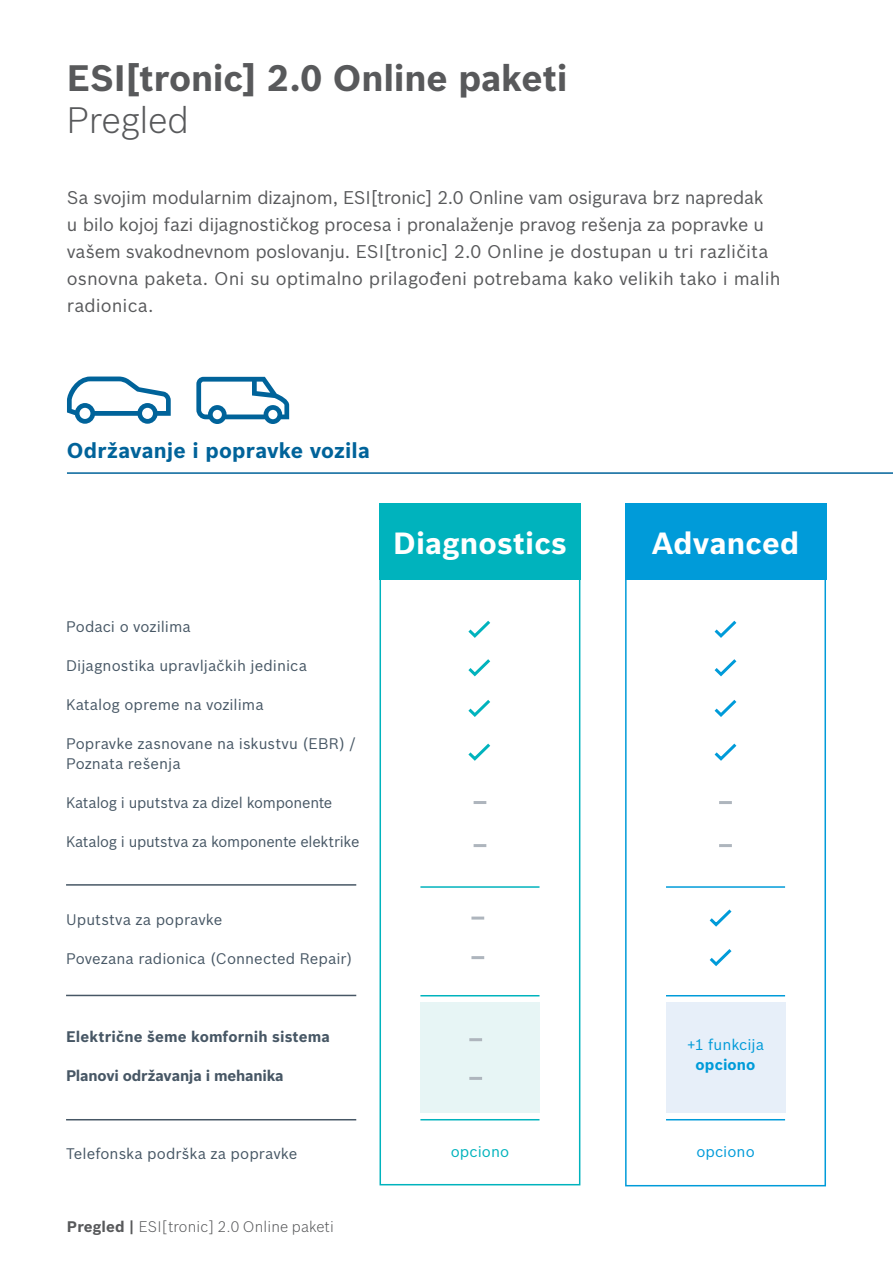
<style>
.page{position:relative;width:893px;height:1263px;background:#fff}
.page>*{position:absolute;margin:0;border:0;box-sizing:border-box;transform-origin:0 0}
.t1{font:700 36px "Bosch Sans";letter-spacing:-.005em;color:#58595b}
.t2{font:300 36px "Bosch Sans";letter-spacing:-.01em;color:#58595b}
.t3{font:700 30px "Bosch Sans";letter-spacing:.005em;color:#fff}
.t4{font:700 21px "Bosch Sans";letter-spacing:.01em;color:#00639a}
.t5{font:18px/27px "Bosch Sans";letter-spacing:-.01em;color:#58595b}
.t6{font:15px/19.5px "Bosch Sans";color:#475765}
.t7{font:700 15px "Bosch Sans";color:#475765}
.t8{font:300 15px "Bosch Sans";letter-spacing:.01em;color:#58595b}
.t9{font:15px "Bosch Sans";color:#009bd9}
.t10{font:15px "Bosch Sans";letter-spacing:.005em;color:#00b3bd}
.t11{font:700 15px "Bosch Sans";letter-spacing:.01em;color:#009bd9}
.s1{font-weight:700}
</style>
<div class="page">
<div style="left:625px;top:509px;width:201px;height:677px;background:#fff;border:2px solid #009bd9"></div>
<div style="left:379px;top:508px;width:201px;height:677px;background:#fff;border:2px solid #00b3bd"></div>
<div style="left:666px;top:1002px;width:119px;height:111px;background:#e7eff9"></div>
<div style="left:420px;top:1002px;width:119px;height:111px;background:#e7f5f5"></div>
<svg style="left:196px;top:377px;width:93px;height:47px"></svg>
<svg style="left:67px;top:376px;width:104px;height:48px"></svg>
<svg style="left:468px;top:620px;width:23px;height:18px"></svg>
<svg style="left:468px;top:659px;width:23px;height:18px"></svg>
<svg style="left:468px;top:700px;width:22px;height:17px"></svg>
<svg style="left:468px;top:743px;width:23px;height:18px"></svg>
<hr style="left:66px;top:1119px;width:290px;height:1px;background:#475765">
<hr style="left:420px;top:1119px;width:119px;height:1px;background:#00b3bd">
<hr style="left:666px;top:1119px;width:119px;height:1px;background:#009bd9">
<hr style="left:67px;top:472px;width:826px;height:2px;background:#00639a">
<svg style="left:714px;top:620px;width:23px;height:18px"></svg>
<svg style="left:714px;top:659px;width:23px;height:18px"></svg>
<svg style="left:714px;top:700px;width:23px;height:17px"></svg>
<svg style="left:714px;top:743px;width:23px;height:18px"></svg>
<hr style="left:66px;top:884px;width:290px;height:2px;background:#475765">
<hr style="left:420px;top:886px;width:119px;height:2px;background:#00b3bd">
<hr style="left:66px;top:995px;width:290px;height:1px;background:#475765">
<hr style="left:420px;top:995px;width:119px;height:1px;background:#00b3bd">
<hr style="left:666px;top:995px;width:119px;height:1px;background:#009bd9">
<hr style="left:666px;top:886px;width:119px;height:2px;background:#009bd9">
<div style="left:625px;top:503px;width:201px;height:77px;background:#009bd9"></div>
<svg style="left:709px;top:909px;width:23px;height:18px"></svg>
<svg style="left:471px;top:916px;width:13px;height:3px"></svg>
<svg style="left:709px;top:949px;width:23px;height:18px"></svg>
<svg style="left:471px;top:956px;width:13px;height:3px"></svg>
<svg style="left:469px;top:1038px;width:13px;height:3px"></svg>
<svg style="left:469px;top:1077px;width:13px;height:3px"></svg>
<svg style="left:474px;top:844px;width:12px;height:3px"></svg>
<svg style="left:719px;top:844px;width:13px;height:3px"></svg>
<svg style="left:474px;top:801px;width:12px;height:3px"></svg>
<svg style="left:719px;top:801px;width:13px;height:3px"></svg>
<div style="left:379px;top:503px;width:201px;height:77px;background:#00b3bd"></div>
<h1 class="t1" style="left:67px;top:56px;width:502px">ESI[tronic] 2.0 Online paketi</h1>
<h1 class="t2" style="left:67px;top:98px;width:124px">Pregled</h1>
<p class="t5" style="left:67px;top:184px;width:715px">Sa svojim modularnim dizajnom, ESI[tronic] 2.0 Online vam osigurava brz napredak<br>u bilo kojoj fazi dijagnostičkog procesa i pronalaženje pravog rešenja za popravke u vašem svakodnevnom poslovanju. ESI[tronic] 2.0 Online je dostupan u tri različita osnovna paketa. Oni su optimalno prilagođeni potrebama kako velikih tako i malih radionica.</p>
<p class="t4" style="left:67px;top:438px;width:304px">Održavanje i popravke vozila</p>
<p class="t6" style="left:66px;top:617px;width:126px">Podaci o vozilima</p>
<p class="t6" style="left:66px;top:656px;width:242px">Dijagnostika upravljačkih jedinica</p>
<p class="t6" style="left:66px;top:695px;width:199px">Katalog opreme na vozilima</p>
<p class="t6" style="left:66px;top:734px;width:291px">Popravke zasnovane na iskustvu (EBR) /<br>Poznata rešenja</p>
<p class="t6" style="left:66px;top:792px;width:268px">Katalog i uputstva za dizel komponente</p>
<p class="t6" style="left:66px;top:831px;width:295px">Katalog i uputstva za komponente elektrike</p>
<p class="t6" style="left:66px;top:909px;width:158px">Uputstva za popravke</p>
<p class="t6" style="left:66px;top:948px;width:288px">Povezana radionica (Connected Repair)</p>
<p class="t7" style="left:66px;top:1027px;width:265px">Električne šeme komfornih sistema</p>
<p class="t7" style="left:66px;top:1066px;width:219px">Planovi održavanja i mehanika</p>
<h2 class="t3" style="left:393px;top:524px;width:175px">Diagnostics</h2>
<h2 class="t3" style="left:652px;top:524px;width:149px">Advanced</h2>
<p class="t9" style="left:687px;top:1035px;width:78px">+1 funkcija</p>
<p class="t11" style="left:696px;top:1055px;width:61px">opciono</p>
<p class="t6" style="left:66px;top:1143px;width:233px">Telefonska podrška za popravke</p>
<p class="t10" style="left:451px;top:1142px;width:60px">opciono</p>
<p class="t9" style="left:696px;top:1142px;width:60px">opciono</p>
<p class="t8" style="left:67px;top:1217px;width:268px"><span class="s1">Pregled |</span> ESI[tronic] 2.0 Online paketi</p>
</div>
